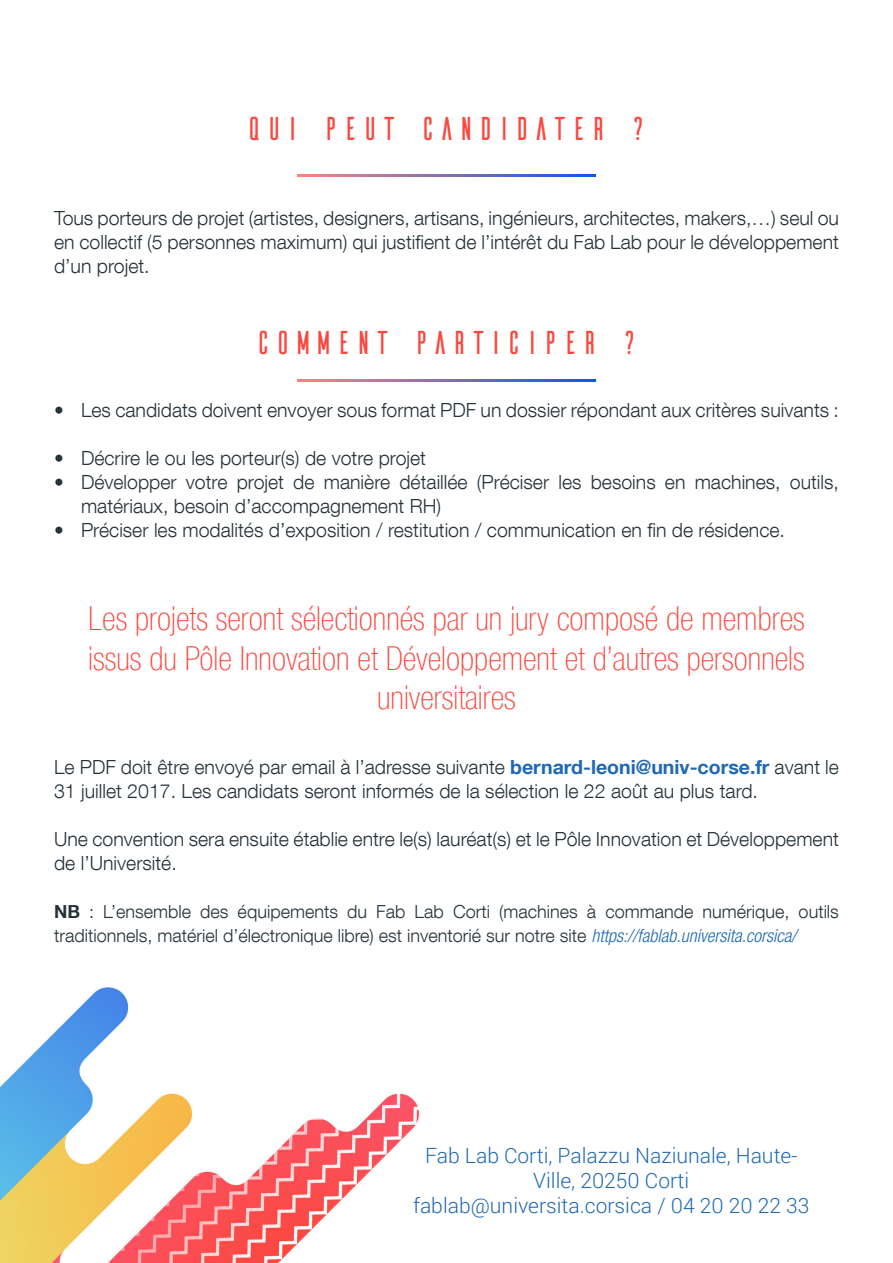
<style>
.page{position:relative;width:893px;height:1263px;background:#fff}
.page>*{position:absolute;margin:0;border:0;box-sizing:border-box;transform-origin:0 0}
.t1{font:100 condensed 33px/39.6px "Helvetica Neue LT Com";color:#fb483f;text-align:center}
.t2{font:33px "Ailerons";color:#fb483f}
.t3{font:300 21px/25.2px "Roboto";color:#2068b3;text-align:center}
.t4{font:300 19.5px/24px "Helvetica Neue LT Com";color:#263238}
.t5{font:300 18px/24px "Helvetica Neue LT Com";color:#263238}
.s1{font-weight:700;color:#2068b3}
.s2{font-weight:700}
.s3{font-style:italic;font-stretch:condensed;color:#2068b3}
</style>
<div class="page">
<img style="left:0;top:988px;width:420px;height:275px">
<img style="left:297px;top:175px;width:298px;height:2px">
<img style="left:297px;top:379px;width:298px;height:2px">
<h1 class="t2" style="left:245px;top:113px;width:405px">QUI PEUT CANDIDATER ?</h1>
<p class="t4" style="left:54px;top:206px;width:786px;text-align:justify">Tous porteurs de projet (artistes, designers, artisans, ingénieurs, architectes, makers,…) seul ou en collectif (5 personnes maximum) qui justifient de l’intérêt du Fab Lab pour le développement d’un projet.</p>
<h1 class="t2" style="left:253px;top:327px;width:388px">COMMENT PARTICIPER ?</h1>
<p class="t4" style="left:54px;top:398px;width:786px">• Les candidats doivent envoyer sous format PDF un dossier répondant aux critères suivants :</p>
<p class="t4" style="left:54px;top:446px;width:374px">• Décrire le ou les porteur(s) de votre projet</p>
<p class="t4" style="left:81px;top:470px;width:759px;text-indent:-27px">• Développer votre projet de manière détaillée (Préciser les besoins en machines, outils, matériaux, besoin d’accompagnement RH)</p>
<p class="t4" style="left:54px;top:518px;width:732px">• Préciser les modalités d’exposition / restitution / communication en fin de résidence.</p>
<h1 class="t1" style="left:88px;top:599px;width:718px">Les projets seront sélectionnés par un jury composé de membres issus du Pôle Innovation et Développement et d’autres personnels universitaires</h1>
<p class="t4" style="left:54px;top:755px;width:786px">Le PDF doit être envoyé par email à l’adresse suivante <span class="s1">bernard-leoni@univ-corse.fr</span> avant le<br>31 juillet 2017. Les candidats seront informés de la sélection le 22 août au plus tard.</p>
<p class="t4" style="left:54px;top:827px;width:786px">Une convention sera ensuite établie entre le(s) lauréat(s) et le Pôle Innovation et Développement de l’Université.</p>
<p class="t5" style="left:54px;top:899px;width:786px"><span class="s2">NB</span> : L’ensemble des équipements du Fab Lab Corti (machines à commande numérique, outils traditionnels, matériel d’électronique libre) est inventorié sur notre site <span class="s3">https://fablab.universita.corsica/</span></p>
<p class="t3" style="left:413px;top:1142px;width:398px">Fab Lab Corti, Palazzu Naziunale, Haute-<br>Ville, 20250 Corti fablab@universita.corsica / 04 20 20 22 33</p>
</div>
